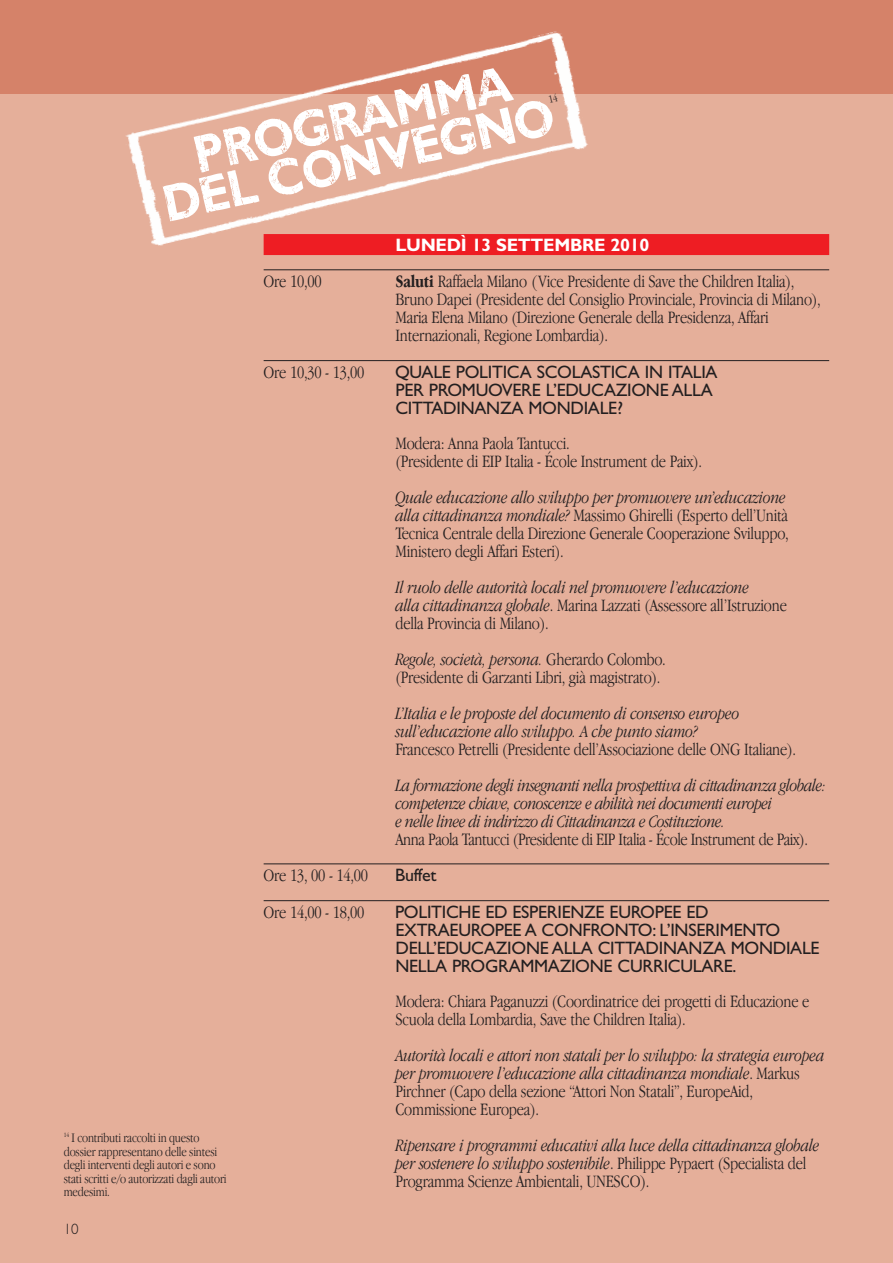
<style>
.page{position:relative;width:893px;height:1263px;background:#e5af9a}
.page>*{position:absolute;margin:0;border:0;box-sizing:border-box;transform-origin:0 0}
.t1{font:700 52.05px/41.2px "Gill Sans Woodblock";color:#fff;text-align:center;scale:.93 1}
.t2{font:300 18px/18px "Apple Garamond";letter-spacing:-.01em;color:#231f20}
.t3{font:italic 300 18px/18px "Apple Garamond";letter-spacing:-.01em;color:#231f20}
.t4{font:18px/18px "Gill Sans";letter-spacing:-.015em;color:#231f20}
.t5{font:700 18px "Gill Sans";letter-spacing:-.015em;color:#fff}
.t6{font:300 15px "Gill Sans";color:#231f20}
.t7{font:300 13.5px/13.5px "Apple Garamond";letter-spacing:-.01em;color:#231f20}
.s1{font-weight:700}
.s2{font-style:italic}
.s3{font-style:normal}
</style>
<div class="page">
<div style="left:0;top:0;width:893px;height:94px;background:#d58269"></div>
<div style="left:264px;top:234px;width:565px;height:21px;background:#ee1d23"></div>
<hr style="left:264px;top:269px;width:565px;height:1px;background:#231f20">
<hr style="left:264px;top:360px;width:565px;height:1px;background:#231f20">
<hr style="left:264px;top:863px;width:565px;height:1px;background:#231f20">
<hr style="left:264px;top:900px;width:565px;height:1px;background:#231f20">
<img style="left:126px;top:31px;width:462px;height:224px">
<svg style="left:549px;top:93px;width:9px;height:10px"></svg>
<h1 class="t1" style="left:149px;top:144px;width:433px;rotate:-13deg">programma<br>DEL CONVEGNO</h1>
<p class="t7" style="left:64px;top:1132px;width:164px"><sup>14</sup> I contributi raccolti in questo dossier rappresentano delle sintesi degli interventi degli autori e sono stati scritti e/o autorizzati dagli autori medesimi.</p>
<p class="t6" style="left:64px;top:1223px;width:16px">10</p>
<p class="t5" style="left:395px;top:238px;width:255px">LUNEDÌ 13 SETTEMBRE 2010</p>
<p class="t2" style="left:264px;top:274px;width:60px">Ore 10,00</p>
<p class="t2" style="left:395px;top:274px;width:427px"><span class="s1">Saluti</span> Raffaela Milano (Vice Presidente di Save the Children Italia), Bruno Dapei (Presidente del Consiglio Provinciale, Provincia di Milano), Maria Elena Milano (Direzione Generale della Presidenza, Affari Internazionali, Regione Lombardia).</p>
<p class="t2" style="left:264px;top:365px;width:102px">Ore 10,30 - 13,00</p>
<p class="t4" style="left:395px;top:365px;width:324px">QUALE POLITICA SCOLASTICA IN ITALIA<br>PER PROMUOVERE L’EDUCAZIONE ALLA<br>CITTADINANZA MONDIALE?</p>
<p class="t2" style="left:395px;top:436px;width:308px">Modera: Anna Paola Tantucci.<br>(Presidente di EIP Italia - École Instrument de Paix).</p>
<p class="t2" style="left:395px;top:490px;width:395px"><span class="s2">Quale educazione allo sviluppo per promuovere un’educazione alla cittadinanza mondiale?</span> Massimo Ghirelli (Esperto dell’Unità Tecnica Centrale della Direzione Generale Cooperazione Sviluppo, Ministero degli Affari Esteri).</p>
<p class="t3" style="left:395px;top:580px;width:393px">Il ruolo delle autorità locali nel promuovere l’educazione<br>alla cittadinanza globale<span class="s3">. Marina Lazzati (Assessore all’Istruzione della Provincia di Milano).</span></p>
<p class="t2" style="left:395px;top:652px;width:272px"><span class="s2">Regole, società, persona.</span> Gherardo Colombo. (Presidente di Garzanti Libri, già magistrato).</p>
<p class="t3" style="left:395px;top:706px;width:345px">L’Italia e le proposte del documento di consenso europeo sull’educazione allo sviluppo. A che punto siamo?</p>
<p class="t2" style="left:395px;top:742px;width:402px">Francesco Petrelli (Presidente dell’Associazione delle ONG Italiane).</p>
<p class="t3" style="left:395px;top:778px;width:432px">La formazione degli insegnanti nella prospettiva di cittadinanza globale: competenze chiave, conoscenze e abilità nei documenti europei<br>e nelle linee di indirizzo di Cittadinanza e Costituzione.</p>
<p class="t2" style="left:395px;top:832px;width:414px">Anna Paola Tantucci (Presidente di EIP Italia - École Instrument de Paix).</p>
<p class="t2" style="left:264px;top:868px;width:106px">Ore 13, 00 - 14,00</p>
<p class="t4" style="left:395px;top:868px;width:43px">Buffet</p>
<p class="t2" style="left:264px;top:905px;width:102px">Ore 14,00 - 18,00</p>
<p class="t4" style="left:395px;top:905px;width:426px">POLITICHE ED ESPERIENZE EUROPEE ED EXTRAEUROPEE A CONFRONTO: L’INSERIMENTO DELL’EDUCAZIONE ALLA CITTADINANZA MONDIALE NELLA PROGRAMMAZIONE CURRICULARE.</p>
<p class="t2" style="left:395px;top:994px;width:415px">Modera: Chiara Paganuzzi (Coordinatrice dei progetti di Educazione e<br>Scuola della Lombardia, Save the Children Italia).</p>
<p class="t3" style="left:395px;top:1048px;width:430px">Autorità locali e attori non statali per lo sviluppo: la strategia europea per promuovere l’educazione alla cittadinanza mondiale<span class="s3">. Markus Pirchner (Capo della sezione “Attori Non Statali”, EuropeAid, Commissione Europea).</span></p>
<p class="t3" style="left:395px;top:1138px;width:426px">Ripensare i programmi educativi alla luce della cittadinanza globale per sostenere lo sviluppo sostenibile<span class="s3">. Philippe Pypaert (Specialista del<br>Programma Scienze Ambientali, UNESCO).</span></p>
</div>
